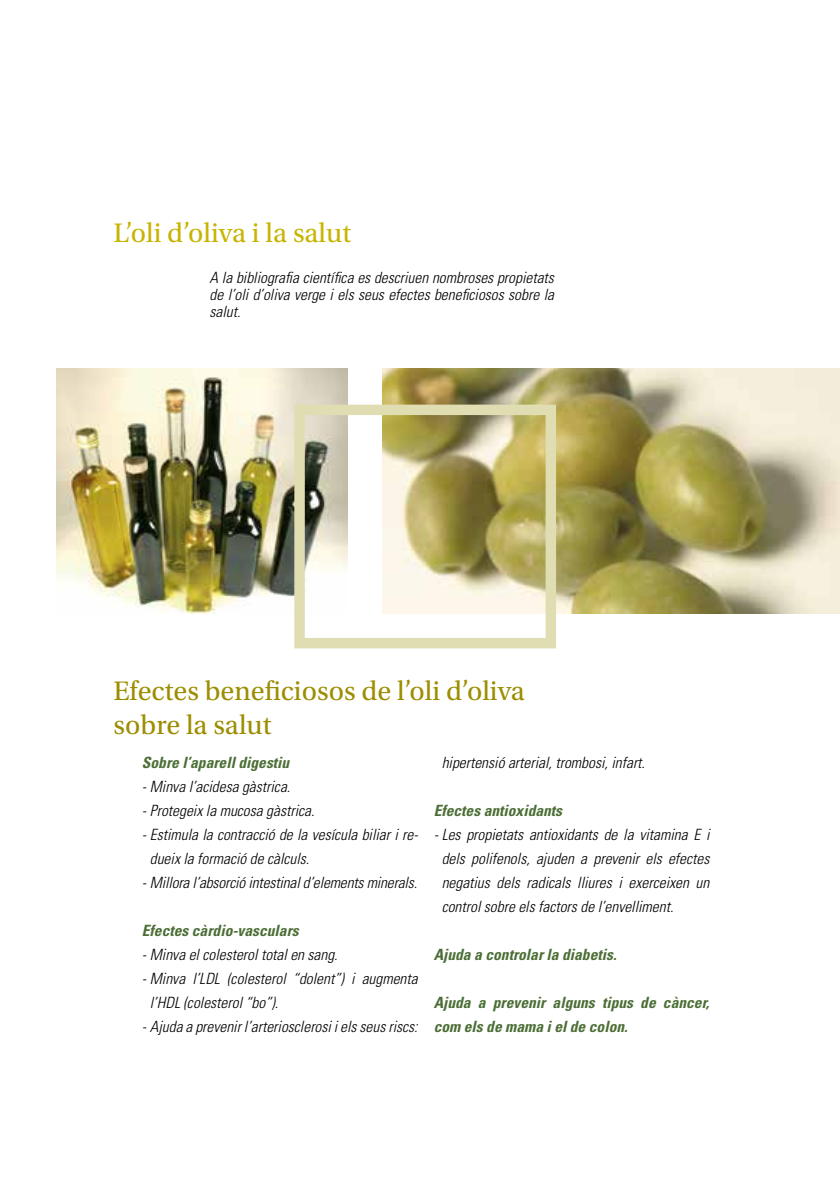
<style>
.page{position:relative;width:840px;height:1191px;background:#fff}
.page>*{position:absolute;margin:0;border:0;box-sizing:border-box;transform-origin:0 0}
.t1{font:28.2px/33.8px "Utopia Std";color:#9c8e00}
.t2{font:28.2px "Utopia Std";color:#c7b400}
.t3{font:italic 300 condensed 15.6px/24px "Univers LT Std";color:#000;text-align:justify}
.t4{font:italic 700 condensed 15.6px/24px "Univers LT Std";color:#4c6e36}
</style>
<div class="page">
<img style="left:382px;top:369px;width:457px;height:245px">
<img style="left:57px;top:369px;width:290px;height:245px">
<div style="left:294px;top:404px;width:261px;height:244px;border:10px solid #e1ddb3"></div>
<h1 class="t2" style="left:113px;top:217px;width:239px">L’oli d’oliva i la salut</h1>
<p class="t3" style="left:209px;top:269px;width:346px;line-height:17px">A la bibliografia científica es descriuen nombroses propietats de l’oli d’oliva verge i els seus efectes beneficiosos sobre la salut.</p>
<h1 class="t1" style="left:113px;top:674px;width:413px">Efectes beneficiosos de l’oli d’oliva sobre la salut</h1>
<p class="t4" style="left:142px;top:751px;width:149px">Sobre l’aparell digestiu</p>
<p class="t3" style="left:142px;top:775px;width:150px">- Minva l’acidesa gàstrica.</p>
<p class="t3" style="left:142px;top:799px;width:174px">- Protegeix la mucosa gàstrica.</p>
<p class="t3" style="left:150px;top:823px;width:269px;text-indent:-8px">- Estimula la contracció de la vesícula biliar i re&shy;dueix la formació de càlculs.</p>
<p class="t3" style="left:142px;top:871px;width:277px">- Millora l’absorció intestinal d’elements minerals.</p>
<p class="t4" style="left:142px;top:919px;width:158px">Efectes càrdio-vasculars</p>
<p class="t3" style="left:142px;top:943px;width:197px">- Minva el colesterol total en sang.</p>
<p class="t3" style="left:150px;top:967px;width:269px;text-indent:-8px">- Minva l’LDL (colesterol “dolent”) i augmenta l’HDL (colesterol “bo”).</p>
<p class="t3" style="left:142px;top:1015px;width:277px">- Ajuda a prevenir l’arteriosclerosi i els seus riscs:</p>
<p class="t3" style="left:441px;top:751px;width:205px">hipertensió arterial, trombosi, infart.</p>
<p class="t4" style="left:433px;top:799px;width:130px">Efectes antioxidants</p>
<p class="t3" style="left:441px;top:823px;width:269px;text-indent:-8px">- Les propietats antioxidants de la vitamina E i dels polifenols, ajuden a prevenir els efectes negatius dels radicals lliures i exerceixen un control sobre els factors de l’envelliment.</p>
<p class="t4" style="left:433px;top:943px;width:184px">Ajuda a controlar la diabetis.</p>
<p class="t4" style="left:433px;top:991px;width:277px">Ajuda a prevenir alguns tipus de càncer, com els de mama i el de colon.</p>
</div>
